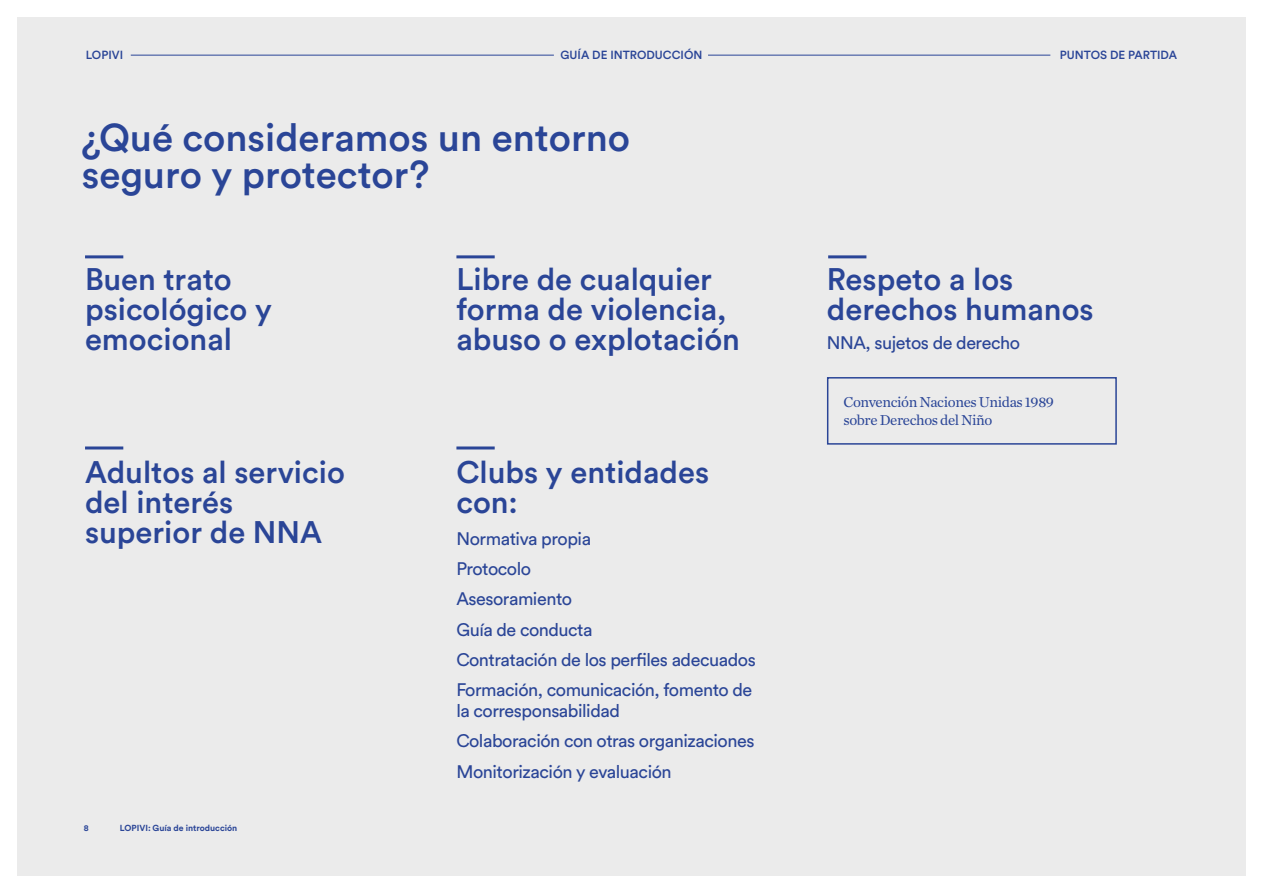
<style>
.page{position:relative;width:1263px;height:893px;background:#fff}
.page>*{position:absolute;margin:0;border:0;box-sizing:border-box;transform-origin:0 0}
.t1{font:500 38.55px/36.5px "Circular Std";color:#2a4597}
.t2{font:500 30.9px/30px "Circular Std";color:#2a4597}
.t3{font:18px/30.2px "Circular Std";letter-spacing:-.025em;color:#2a4597}
.t4{font:15px/18px "Chronicle Text G1";letter-spacing:-.025em;color:#2a4597}
.t5{font:500 11.7px "Circular Std";color:#2a4597}
.t6{font:700 8.7px "Circular Std";color:#2a4597}
</style>
<div class="page">
<div style="left:17px;top:17px;width:1228px;height:858px;background:#ebebeb"></div>
<hr style="left:85px;top:255px;width:38px;height:3px;background:#2a4597">
<hr style="left:85px;top:446px;width:38px;height:3px;background:#2a4597">
<hr style="left:456px;top:255px;width:39px;height:3px;background:#2a4597">
<hr style="left:456px;top:446px;width:39px;height:3px;background:#2a4597">
<hr style="left:828px;top:255px;width:38px;height:3px;background:#2a4597">
<svg style="left:826px;top:376px;width:291px;height:69px;background:#e0e2e6"></svg>
<hr style="left:131px;top:55px;width:423px;height:1px;background:#2a4597">
<hr style="left:708px;top:55px;width:342px;height:1px;background:#2a4597">
<p class="t5" style="left:86px;top:48px;width:39px">LOPIVI</p>
<p class="t5" style="left:561px;top:48px;width:143px">GUÍA DE INTRODUCCIÓN</p>
<h1 class="t1" style="left:82px;top:119px;width:550px">¿Qué consideramos un entorno seguro y protector?</h1>
<p class="t5" style="left:1060px;top:48px;width:119px">PUNTOS DE PARTIDA</p>
<h2 class="t2" style="left:85px;top:264px;width:188px">Buen trato psicológico y emocional</h2>
<h2 class="t2" style="left:456px;top:264px;width:285px">Libre de cualquier forma de violencia, abuso o explotación</h2>
<h2 class="t2" style="left:827px;top:264px;width:268px">Respeto a los derechos humanos</h2>
<p class="t3" style="left:827px;top:327px;width:195px">NNA, sujetos de derecho</p>
<p class="t4" style="left:843px;top:392px;width:212px">Convención Naciones Unidas 1989 sobre Derechos del Niño</p>
<h2 class="t2" style="left:85px;top:457px;width:261px">Adultos al servicio del interés superior de NNA</h2>
<h2 class="t2" style="left:456px;top:457px;width:254px">Clubs y entidades con:</h2>
<p class="t3" style="left:456px;top:524px;width:301px">Normativa propia<br>Protocolo<br>Asesoramiento<br>Guía de conducta<br>Contratación de los perfiles adecuados<br>Formación, comunicación, fomento de</p>
<p class="t3" style="left:456px;top:696px;width:300px">la corresponsabilidad<br>Colaboración con otras organizaciones<br>Monitorización y evaluación</p>
<p class="t6" style="left:84px;top:823px;width:6px">8</p>
<p class="t6" style="left:120px;top:823px;width:119px">LOPIVI: Guía de introducción</p>
</div>
